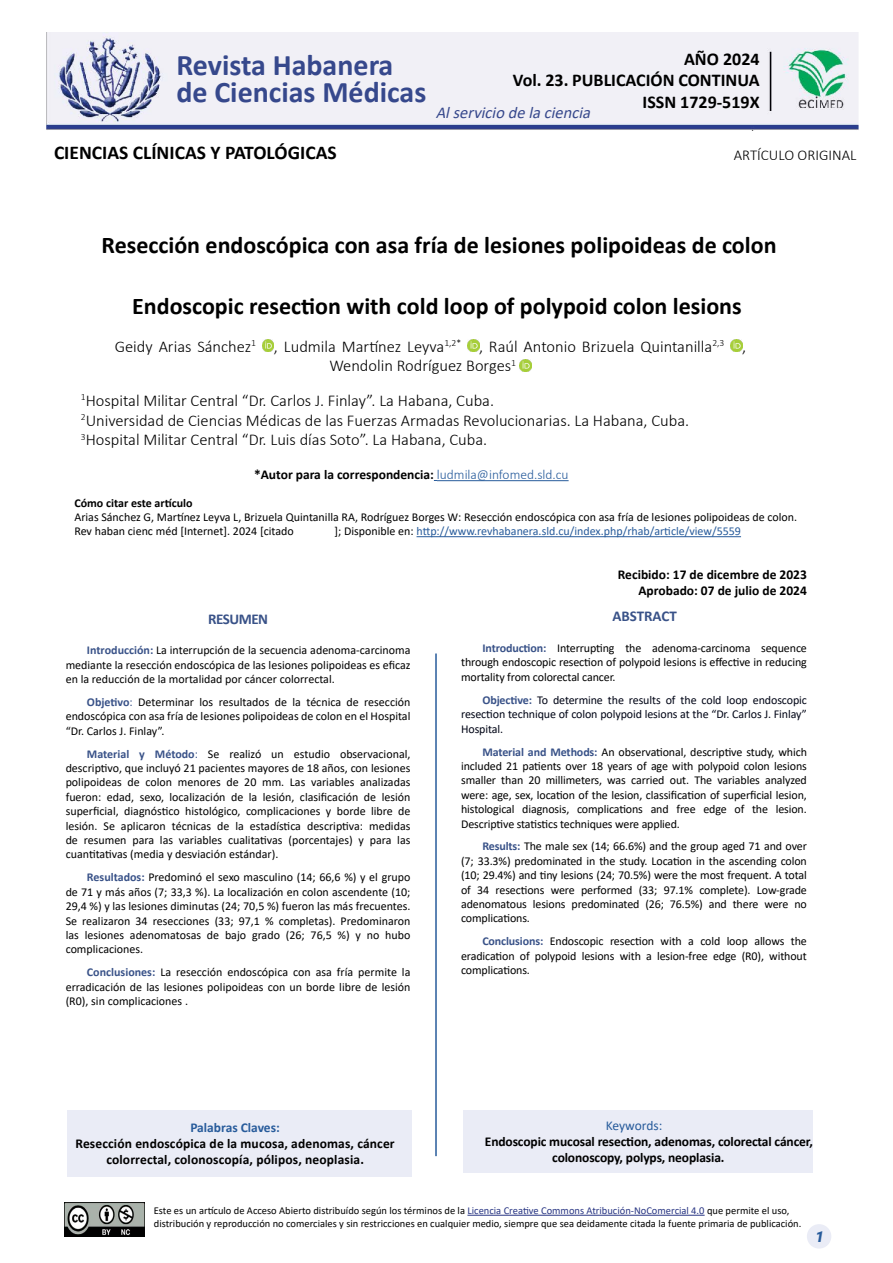
<style>
.page{position:relative;width:893px;height:1263px;background:#fff}
.page>*{position:absolute;margin:0;border:0;box-sizing:border-box;transform-origin:0 0}
.t1{font:700 30px/27px "Calibri";color:#36488c}
.t2{font:700 24px "Calibri";color:#000}
.t3{font:700 19.5px "Calibri";color:#000}
.t4{font:700 18px/21.6px "Calibri";color:#000;text-align:right}
.t5{font:300 16.5px/19.8px "Calibri";color:#000}
.t6{font:italic 16.5px "Calibri";color:#36488c}
.t7{font:300 15px "Calibri";color:#000}
.t8{font:700 15px "Calibri";letter-spacing:-.01em;color:#395288}
.t9{font:700 15px "Calibri";letter-spacing:-.03em;color:#395288}
.t10{font:italic 900 15px "Roboto";color:#275b9b}
.t11{font:700 13.5px/16.2px "Calibri";color:#000;text-align:center}
.t12{font:700 13.5px "Calibri";color:#275b9b}
.t13{font:13.5px "Calibri";letter-spacing:-.005em;color:#275b9b}
.t14{font:12px/14.4px "Calibri";color:#000;text-align:justify}
.t15{font:12px/14.4px "Calibri";letter-spacing:-.01em;color:#000516;text-align:justify}
.t16{font:12px "Calibri";color:#275b9b}
.t17{font:700 12px "Calibri";color:#000}
.t18{font:10.5px/12.6px "Calibri";color:#000}
.s1{font-weight:300;color:#275b9b}
.s2{color:#000}
.s3{font-weight:700;color:#395288}
.s4{color:#395288}
.s5{color:#283583}
</style>
<div class="page">
<div style="left:807px;top:1224px;width:24px;height:24px;background:#eaecf6;border-radius:50%"></div>
<img style="left:65px;top:1202px;width:80px;height:34px">
<hr style="left:467px;top:1215px;width:238px;height:1px;background:#283583">
<img style="left:47px;top:33px;width:812px;height:97px">
<svg style="left:262px;top:340px;width:12px;height:11px"></svg>
<svg style="left:467px;top:340px;width:12px;height:11px"></svg>
<svg style="left:730px;top:340px;width:12px;height:11px"></svg>
<svg style="left:520px;top:359px;width:12px;height:12px"></svg>
<hr style="left:437px;top:480px;width:132px;height:1px;background:#275b9b">
<hr style="left:435px;top:653px;width:2px;height:503px;background:#275b9b">
<div style="left:67px;top:1110px;width:345px;height:66px;background:#eaecf6"></div>
<div style="left:463px;top:1110px;width:350px;height:62px;background:#eaecf6"></div>
<hr style="left:417px;top:536px;width:324px;height:1px;background:#275b9b">
<h1 class="t1" style="left:176px;top:51px;width:251px">Revista Habanera de Ciencias Médicas</h1>
<h3 class="t4" style="left:513px;top:48px;width:248px">AÑO 2024<br>Vol. 23. PUBLICACIÓN CONTINUA<br>ISSN 1729-519X</h3>
<h3 class="t6" style="left:436px;top:101px;width:161px">Alserviciodelaciencia</h3>
<h3 class="t3" style="left:54px;top:138px;width:284px">CIENCIAS CLÍNICAS Y PATOLÓGICAS</h3>
<p class="t7" style="left:734px;top:145px;width:124px">ARTÍCULO ORIGINAL</p>
<h3 class="t4" style="left:529px;top:64px;width:215px">21(5) SEPTIEMBRE-OCTUBRE</h3>
<h2 class="t2" style="left:102px;top:228px;width:676px">Resección endoscópica con asa fría de lesiones polipoideas de colon</h2>
<h2 class="t2" style="left:132px;top:289px;width:611px">Endoscopic resection with cold loop of polypoid colon lesions</h2>
<h3 class="t5" style="left:329px;top:336px;width:418px;text-indent:-215px">Geidy Arias Sánchez<sup>1</sup> , Ludmila Martínez Leyva<sup>1,2*</sup> , Raúl Antonio Brizuela Quintanilla<sup>2,3</sup> ,<br>Wendolin Rodríguez Borges<sup>1</sup></h3>
<h3 class="t5" style="left:81px;top:390px;width:610px"><sup>1</sup>Hospital Militar Central “Dr. Carlos J. Finlay”. La Habana, Cuba.<br><sup>2</sup>Universidad de Ciencias Médicas de las Fuerzas Armadas Revolucionarias. La Habana, Cuba.<br><sup>3</sup>Hospital Militar Central “Dr. Luis días Soto”. La Habana, Cuba.</h3>
<p class="t11" style="left:254px;top:466px;width:316px">*Autor para la correspondencia: <span class="s1">ludmila@infomed.sld.cu</span></p>
<p class="t17" style="left:74px;top:494px;width:120px">Cómo citar este artículo</p>
<p class="t14" style="left:74px;top:509px;width:724px">Arias Sánchez G, Martínez Leyva L, Brizuela Quintanilla RA, Rodríguez Borges W: Resección endoscópica con asa fría de lesiones polipoideas de colon.<br>Rev haban cienc méd [Internet]. 2024 [citado</p>
<p class="t16" style="left:334px;top:523px;width:408px"><span class="s2">]; Disponible en:</span> http://www.revhabanera.sld.cu/index.php/rhab/article/view/5559</p>
<p class="t9" style="left:208px;top:608px;width:62px">RESUMEN</p>
<p class="t14" style="left:66px;top:643px;width:346px;text-indent:21px"><span class="s3">Introducción:</span> La interrupción de la secuencia adenoma-carcinoma mediante la resección endoscópica de las lesiones polipoideas es eficaz en la reducción de la mortalidad por cáncer colorrectal.</p>
<p class="t14" style="left:66px;top:694px;width:346px;text-indent:21px"><span class="s3">Objetivo</span><span class="s4">:</span> Determinar los resultados de la técnica de resección endoscópica con asa fría de lesiones polipoideas de colon en el Hospital “Dr. Carlos J. Finlay”.</p>
<p class="t14" style="left:66px;top:746px;width:346px;text-indent:21px"><span class="s3">Material y Método</span><span class="s4">:</span> Se realizó un estudio observacional, descriptivo, que incluyó 21 pacientes mayores de 18 años, con lesiones polipoideas de colon menores de 20 mm. Las variables analizadas fueron: edad, sexo, localización de la lesión, clasificación de lesión superficial, diagnóstico histológico, complicaciones y borde libre de lesión. Se aplicaron técnicas de la estadística descriptiva: medidas de resumen para las variables cualitativas (porcentajes) y para las cuantitativas (media y desviación estándar).</p>
<p class="t14" style="left:66px;top:870px;width:346px;text-indent:21px"><span class="s3">Resultados:</span> Predominó el sexo masculino (14; 66,6 %) y el grupo de 71 y más años (7; 33,3 %). La localización en colon ascendente (10; 29,4 %) y las lesiones diminutas (24; 70,5 %) fueron las más frecuentes.<br>Se realizaron 34 resecciones (33; 97,1 % completas). Predominaron las lesiones adenomatosas de bajo grado (26; 76,5 %) y no hubo complicaciones.</p>
<p class="t14" style="left:66px;top:965px;width:346px;text-indent:21px"><span class="s3">Conclusiones:</span> La resección endoscópica con asa fría permite la erradicación de las lesiones polipoideas con un borde libre de lesión (R0), sin complicaciones .</p>
<p class="t12" style="left:190px;top:1118px;width:91px">Palabras Claves:</p>
<p class="t11" style="left:75px;top:1135px;width:321px">Resección endoscópica de la mucosa, adenomas, cáncer colorrectal, colonoscopía, pólipos, neoplasia.</p>
<p class="t11" style="left:618px;top:566px;width:191px;text-align:right">Recibido: 17 de dicembre de 2023<br>Aprobado: 07 de julio de 2024</p>
<p class="t8" style="left:612px;top:606px;width:66px">ABSTRACT</p>
<p class="t14" style="left:461px;top:641px;width:347px;text-indent:21px"><span class="s3">Introduction:</span> Interrupting the adenoma-carcinoma sequence through endoscopic resection of polypoid lesions is effective in reducing mortality from colorectal cancer.</p>
<p class="t15" style="left:461px;top:692px;width:347px;text-indent:21px"><span class="s3">Objective:</span> To determine the results of the cold loop endoscopic resection technique of colon polypoid lesions at the “Dr. Carlos J. Finlay” Hospital.</p>
<p class="t14" style="left:461px;top:744px;width:347px;text-indent:21px"><span class="s3">Material and Methods:</span> An observational, descriptive study, which included 21 patients over 18 years of age with polypoid colon lesions smaller than 20 millimeters, was carried out. The variables analyzed were: age, sex, location of the lesion, classification of superficial lesion, histological diagnosis, complications and free edge of the lesion.<br>Descriptive statistics techniques were applied.</p>
<p class="t14" style="left:461px;top:839px;width:347px;text-indent:21px"><span class="s3">Results:</span> The male sex (14; 66.6%) and the group aged 71 and over (7; 33.3%) predominated in the study. Location in the ascending colon (10; 29.4%) and tiny lesions (24; 70.5%) were the most frequent. A total of 34 resections were performed (33; 97.1% complete). Low-grade adenomatous lesions predominated (26; 76.5%) and there were no complications.</p>
<p class="t14" style="left:461px;top:934px;width:347px;text-indent:21px"><span class="s3">Conclusions:</span> Endoscopic resection with a cold loop allows the eradication of polypoid lesions with a lesion-free edge (R0), without complications.</p>
<p class="t13" style="left:606px;top:1116px;width:58px">Keywords:</p>
<p class="t11" style="left:552px;top:1133px;width:262px;text-align:left;text-indent:-67px">Endoscopic mucosal resection, adenomas, colorectal cáncer, colonoscopy, polyps, neoplasia.</p>
<p class="t18" style="left:154px;top:1204px;width:649px">Este es un artículo de Acceso Abierto distribuído según los términos de la <span class="s5">Licencia Creative Commons Atribución-NoComercial 4.0</span> que permite el uso, distribución y reproducción no comerciales y sin restricciones en cualquier medio, siempre que sea deidamente citada la fuente primaria de publicación.</p>
<p class="t10" style="left:815px;top:1226px;width:10px">1</p>
</div>
